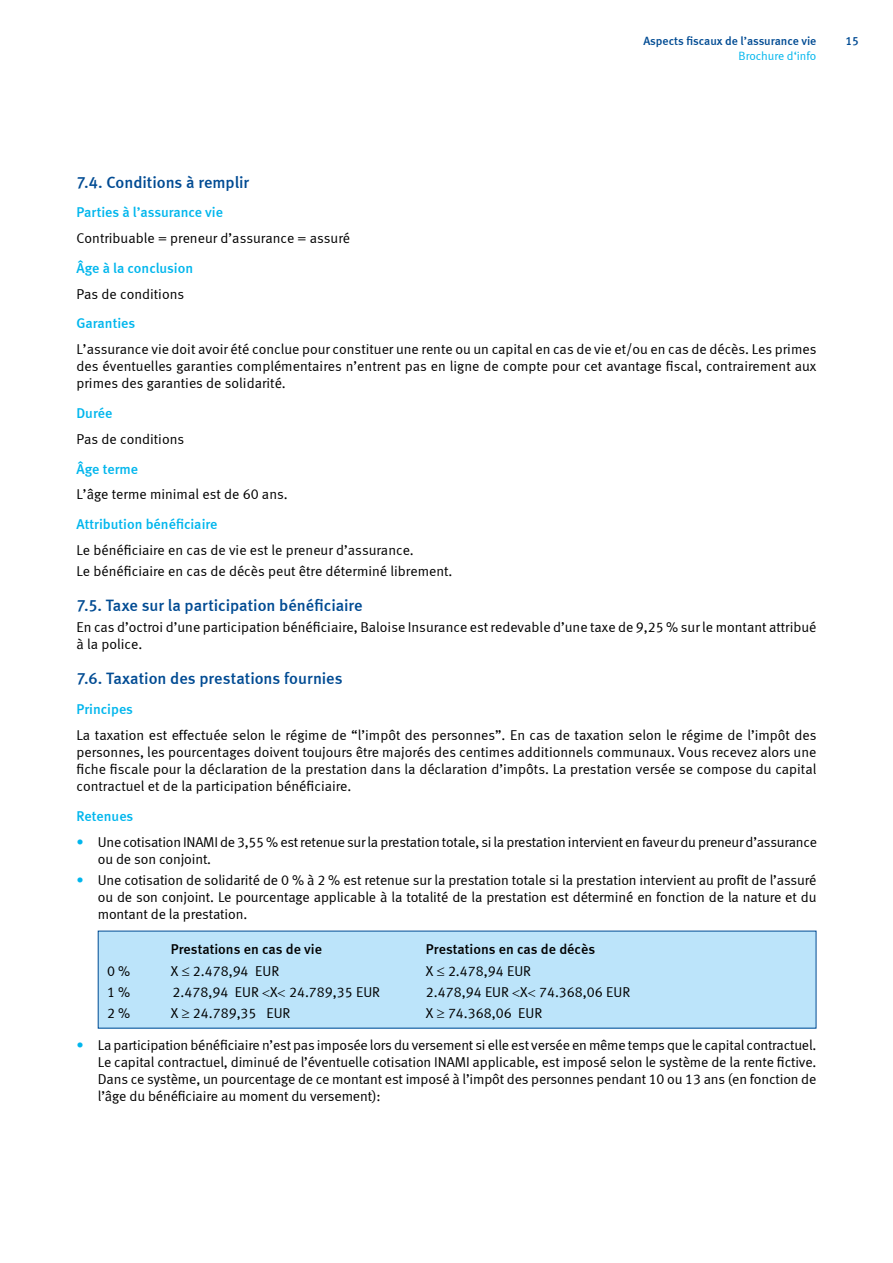
<style>
.page{position:relative;width:893px;height:1263px;background:#fff}
.page>*{position:absolute;margin:0;border:0;box-sizing:border-box;transform-origin:0 0}
.t1{font:16.5px "Meta Medium LF";color:#004b93}
.t2{font:14.25px/17.1px "Meta Normal LF";color:#000;text-align:justify}
.t3{font:14.25px "Meta Medium LF";color:#00b6ed}
.t4{font:14.25px "Meta Medium LF";color:#000}
.t5{font:12px "Meta Medium LF";color:#004b93}
.t6{font:12px "Meta Normal LF";color:#00b6ed}
.s1{color:#00b6ed}
</style>
<div class="page">
<div style="left:98px;top:931px;width:718px;height:97px;background:#bce4fa"></div>
<p class="t5" style="left:643px;top:34px;width:175px">Aspects fiscaux de l’assurance vie</p>
<p class="t6" style="left:738px;top:48px;width:79px">Brochure d‘info</p>
<p class="t5" style="left:845px;top:34px;width:15px">15</p>
<p class="t1" style="left:77px;top:172px;width:174px">7.4. Conditions à remplir</p>
<p class="t3" style="left:77px;top:204px;width:148px">Parties à l’assurance vie</p>
<p class="t2" style="left:77px;top:229px;width:275px">Contribuable = preneur d’assurance = assuré</p>
<p class="t3" style="left:77px;top:260px;width:118px">Âge à la conclusion</p>
<p class="t2" style="left:77px;top:285px;width:109px">Pas de conditions</p>
<p class="t3" style="left:77px;top:315px;width:60px">Garanties</p>
<p class="t2" style="left:77px;top:340px;width:741px">L’assurance vie doit avoir été conclue pour constituer une rente ou un capital en cas de vie et/ou en cas de décès. Les primes des éventuelles garanties complémentaires n’entrent pas en ligne de compte pour cet avantage fiscal, contrairement aux primes des garanties de solidarité.</p>
<p class="t3" style="left:77px;top:405px;width:37px">Durée</p>
<p class="t2" style="left:77px;top:430px;width:109px">Pas de conditions</p>
<p class="t3" style="left:77px;top:460px;width:63px">Âge terme</p>
<p class="t2" style="left:77px;top:485px;width:213px">L’âge terme minimal est de 60 ans.</p>
<p class="t3" style="left:77px;top:516px;width:143px">Attribution bénéficiaire</p>
<p class="t2" style="left:77px;top:539px;width:377px;line-height:21.3px">Le bénéficiaire en cas de vie est le preneur d’assurance.<br>Le bénéficiaire en cas de décès peut être déterminé librement.</p>
<p class="t1" style="left:77px;top:596px;width:288px">7.5. Taxe sur la participation bénéficiaire</p>
<p class="t2" style="left:77px;top:619px;width:741px">En cas d’octroi d’une participation bénéficiaire, Baloise Insurance est redevable d’une taxe de 9,25 % sur le montant attribué à la police.</p>
<p class="t1" style="left:77px;top:669px;width:268px">7.6. Taxation des prestations fournies</p>
<p class="t3" style="left:77px;top:701px;width:58px">Principes</p>
<p class="t2" style="left:77px;top:726px;width:741px">La taxation est effectuée selon le régime de “l’impôt des personnes”. En cas de taxation selon le régime de l’impôt des personnes, les pourcentages doivent toujours être majorés des centimes additionnels communaux. Vous recevez alors une fiche fiscale pour la déclaration de la prestation dans la déclaration d’impôts. La prestation versée se compose du capital contractuel et de la participation bénéficiaire.</p>
<p class="t3" style="left:77px;top:808px;width:58px">Retenues</p>
<p class="t2" style="left:98px;top:833px;width:721px;text-indent:-21px"><span class="s1">•</span> Une cotisation INAMI de 3,55 % est retenue sur la prestation totale, si la prestation intervient en faveur du preneur d’assurance ou de son conjoint.</p>
<p class="t2" style="left:98px;top:871px;width:720px;text-indent:-21px"><span class="s1">•</span> Une cotisation de solidarité de 0 % à 2 % est retenue sur la prestation totale si la prestation intervient au profit de l’assuré ou de son conjoint. Le pourcentage applicable à la totalité de la prestation est déterminé en fonction de la nature et du montant de la prestation.</p>
<p class="t4" style="left:171px;top:941px;width:153px">Prestations en cas de vie</p>
<p class="t4" style="left:426px;top:941px;width:171px">Prestations en cas de décès</p>
<p class="t2" style="left:107px;top:962px;width:25px">0 %</p>
<p class="t2" style="left:171px;top:962px;width:110px">X ≤ 2.478,94 EUR</p>
<p class="t2" style="left:426px;top:962px;width:107px">X ≤ 2.478,94 EUR</p>
<p class="t2" style="left:107px;top:983px;width:25px">1 %</p>
<p class="t2" style="left:173px;top:983px;width:209px">2.478,94 EUR X 24.789,35 EUR</p>
<p class="t2" style="left:426px;top:983px;width:206px">2.478,94 EUR X 74.368,06 EUR</p>
<p class="t2" style="left:107px;top:1004px;width:25px">2 %</p>
<p class="t2" style="left:171px;top:1004px;width:121px">X ≥ 24.789,35 EUR</p>
<p class="t2" style="left:426px;top:1004px;width:118px">X ≥ 74.368,06 EUR</p>
<p class="t2" style="left:98px;top:1036px;width:720px;text-indent:-21px"><span class="s1">•</span> La participation bénéficiaire n’est pas imposée lors du versement si elle est versée en même temps que le capital contractuel.<br>Le capital contractuel, diminué de l’éventuelle cotisation INAMI applicable, est imposé selon le système de la rente fictive.<br>Dans ce système, un pourcentage de ce montant est imposé à l’impôt des personnes pendant 10 ou 13 ans (en fonction de l’âge du bénéficiaire au moment du versement):</p>
</div>
